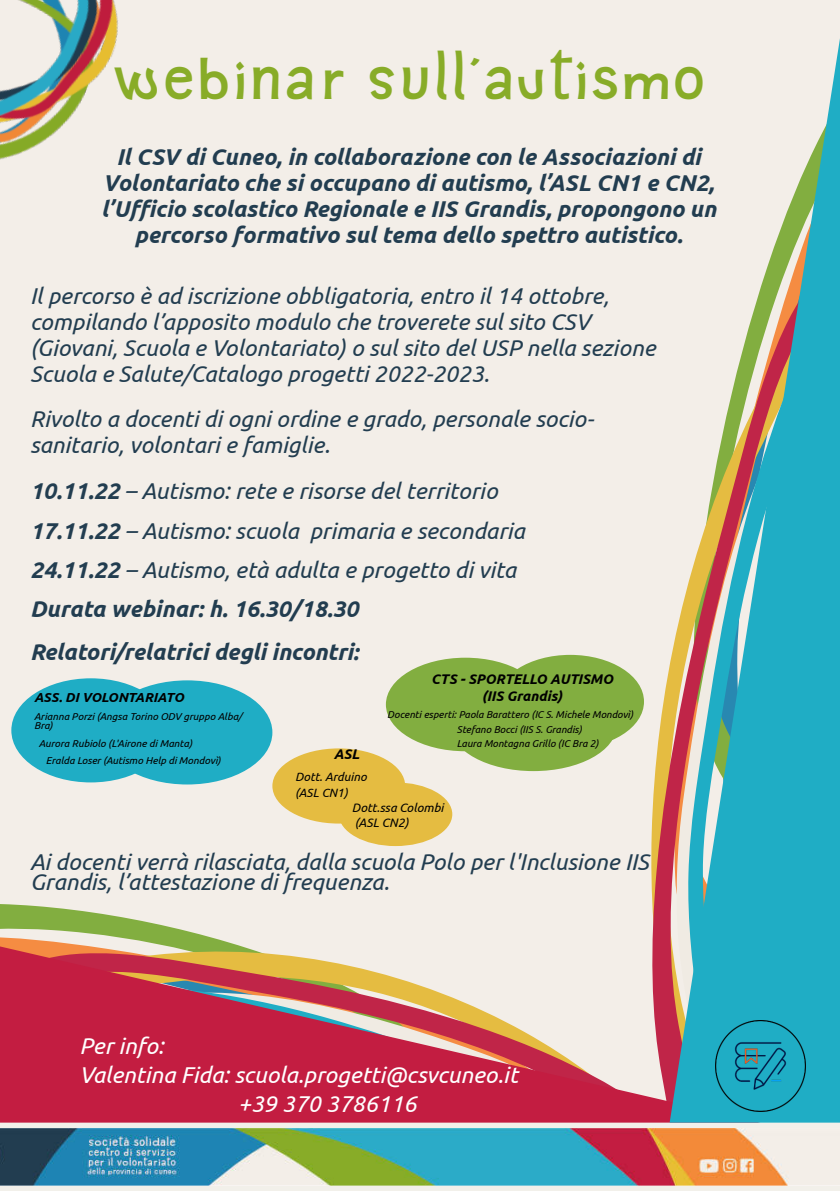
<style>
.page{position:relative;width:840px;height:1191px;background:#fff}
.page>*{position:absolute;margin:0;border:0;box-sizing:border-box;transform-origin:0 0}
.t1{font:700 48px "CS Vtype v 1 varius calt";color:#88ac28}
.t2{font:italic 22.8px/26px "Ubuntu";color:#223d50}
.t3{font:italic 700 22.8px/26px "Ubuntu";color:#223d50;text-align:center}
.t4{font:italic 22.8px "Ubuntu";color:#fff}
.t5{font:italic 700 14px/16.8px "Ubuntu";color:#000;text-align:center}
.t6{font:italic 700 13px "Ubuntu";color:#000}
.t7{font:italic 12.2px/15.4px "Ubuntu";color:#000}
.t8{font:italic 12px/16.4px "Ubuntu";color:#000}
.t9{font:italic 10px/15px "Ubuntu";color:#000}
.s1{font-weight:700}
</style>
<div class="page">
<div style="left:0;top:0;width:839px;height:1191px;background:#f3eee8"></div>
<svg style="left:0;top:904px;width:224px;height:37px"></svg>
<svg style="left:639px;top:669px;width:30px;height:272px"></svg>
<img style="left:0;top:1128px;width:788px;height:57px">
<svg style="left:0;top:941px;width:669px;height:182px;fill:#c31d41"></svg>
<svg style="left:669px;top:45px;width:170px;height:1078px;fill:#1fadc5"></svg>
<img style="left:0;top:0;width:118px;height:160px">
<div style="left:272px;top:748px;width:133px;height:75px;background:#e5bc41;border-radius:50%"></div>
<div style="left:338px;top:782px;width:114px;height:64px;background:#e5bc41;border-radius:50%"></div>
<div style="left:496px;top:655px;width:147px;height:93px;background:#82ae40;border-radius:50%"></div>
<div style="left:450px;top:680px;width:166px;height:91px;background:#82ae40;border-radius:50%"></div>
<div style="left:386px;top:658px;width:158px;height:93px;background:#82ae40;border-radius:50%"></div>
<div style="left:11px;top:678px;width:159px;height:104px;background:#1fadc5;border-radius:50%"></div>
<div style="left:102px;top:680px;width:170px;height:104px;background:#1fadc5;border-radius:50%"></div>
<img style="left:714px;top:1020px;width:91px;height:91px">
<h1 class="t1" style="left:112px;top:60px;width:594px">WEBINAR SULL'AUTISMO</h1>
<p class="t3" style="left:101px;top:145px;width:616px">Il CSV di Cuneo, in collaborazione con le Associazioni di Volontariato che si occupano di autismo, l’ASL CN1 e CN2, l’Ufficio scolastico Regionale e IIS Grandis, propongono un percorso formativo sul tema dello spettro autistico.</p>
<p class="t2" style="left:30px;top:284px;width:626px">Il percorso è ad iscrizione obbligatoria, entro il 14 ottobre, compilando l’apposito modulo che troverete sul sito CSV (Giovani, Scuola e Volontariato) o sul sito del USP nella sezione Scuola e Salute/Catalogo progetti 2022-2023.</p>
<p class="t2" style="left:30px;top:407px;width:565px">Rivolto a docenti di ogni ordine e grado, personale socio&shy;sanitario, volontari e famiglie.</p>
<p class="t2" style="left:30px;top:473px;width:496px;line-height:39.4px"><span class="s1">10.11.22</span> – Autismo: rete e risorse del territorio <span class="s1">17.11.22</span> – Autismo: scuola primaria e secondaria <span class="s1">24.11.22</span> – Autismo, età adulta e progetto di vita <span class="s1">Durata webinar: h. 16.30/18.30</span></p>
<p class="t3" style="left:30px;top:640px;width:330px">Relatori/relatrici degli incontri:</p>
<p class="t6" style="left:34px;top:692px;width:151px">ASS. DI VOLONTARIATO</p>
<p class="t9" style="left:34px;top:712px;width:209px;line-height:9.4px">Arianna Porzi (Angsa Torino ODV gruppo Alba/<br>Bra)</p>
<p class="t9" style="left:46px;top:735px;width:176px;line-height:17.6px;text-indent:-7px">Aurora Rubiolo (L'Airone di Manta)<br>Eralda Loser (Autismo Help di Mondovì)</p>
<p class="t5" style="left:333px;top:747px;width:27px">ASL</p>
<p class="t5" style="left:431px;top:672px;width:183px">CTS - SPORTELLO AUTISMO (IIS Grandis)</p>
<p class="t9" style="left:456px;top:707px;width:178px;text-indent:-70px">Docenti esperti: Paola Barattero (IC S. Michele Mondovì)<br>Stefano Bocci (IIS S. Grandis)<br>Laura Montagna Grillo (IC Bra 2)</p>
<p class="t8" style="left:295px;top:769px;width:73px">Dott. Arduino (ASL CN1)</p>
<p class="t7" style="left:351px;top:800px;width:93px">Dott.ssa Colombi (ASL CN2)</p>
<p class="t2" style="left:30px;top:853px;width:620px;line-height:20px">Ai docenti verrà rilasciata, dalla scuola Polo per l'Inclusione IIS<br>Grandis, l’attestazione di frequenza.</p>
<p class="t4" style="left:79px;top:1036px;width:86px">Per info:</p>
<p class="t4" style="left:79px;top:1065px;width:440px">Valentina Fida: scuola.progetti@csvcuneo.it</p>
<p class="t4" style="left:238px;top:1094px;width:180px">+39 370 3786116</p>
</div>
